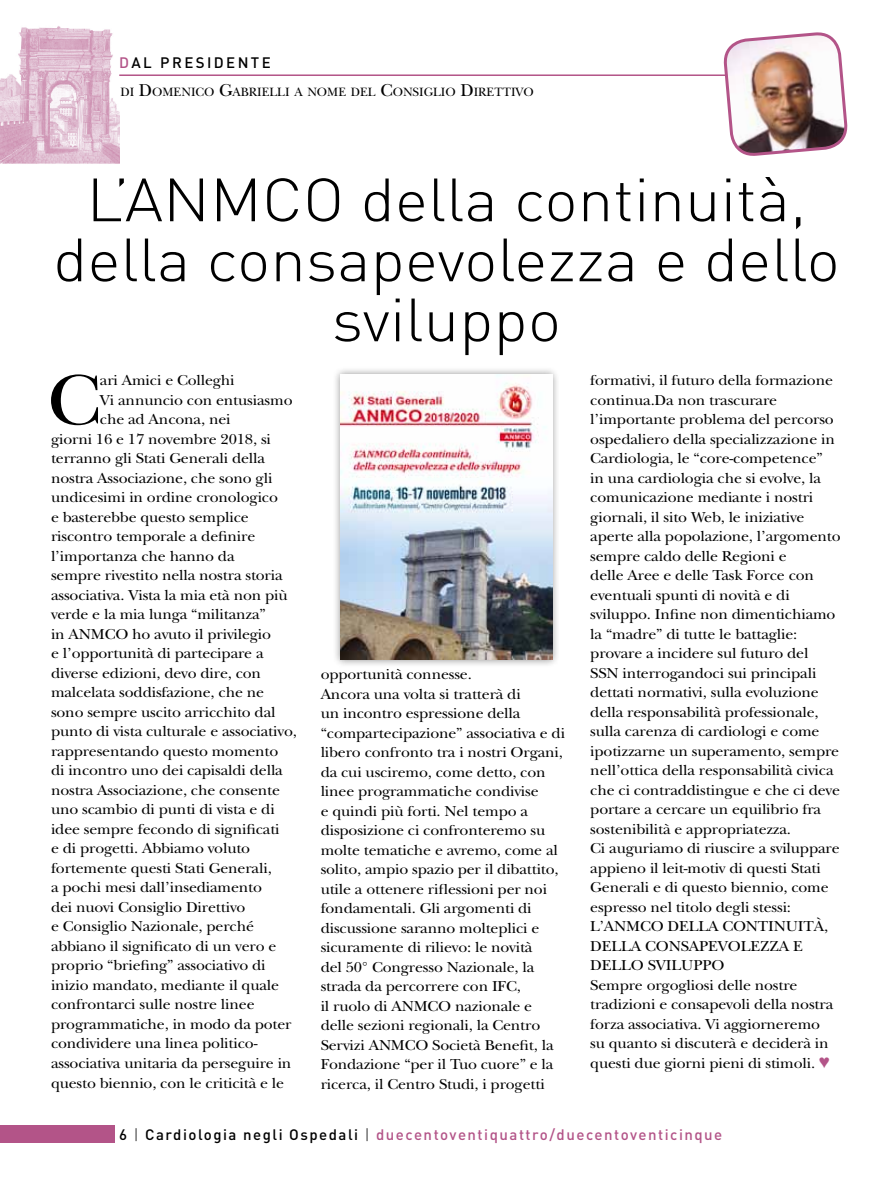
<style>
.page{position:relative;width:893px;height:1191px;background:#fff}
.page>*{position:absolute;margin:0;border:0;box-sizing:border-box;transform-origin:0 0}
.t1{font:74.1px "New Baskerville";color:#000;scale:1.06 1}
.t2{font:300 60px/60px "DIN";color:#000;text-align:center;scale:1.06 1}
.t3{font:15px/19.5px "New Baskerville";letter-spacing:-.01em;color:#000;scale:1.06 1}
.t4{font:500 15px "DIN";letter-spacing:.1em;color:#b35488}
.t5{font:500 15px "DIN";color:#000}
.t6{font:12.6px "New Baskerville";color:#000}
.s1{color:#b35488}
.s2{font-size:18px}
.s3{color:#000}
.s4{font-weight:300;color:#000}
</style>
<div class="page">
<img style="left:0;top:26px;width:119px;height:138px">
<div style="left:0;top:1125px;width:115px;height:17px;background:#b35488"></div>
<hr style="left:119px;top:74px;width:723px;height:2px;background:#b35488">
<img style="left:723px;top:32px;width:125px;height:124px">
<div style="left:333px;top:366px;width:228px;height:302px;background:#000;opacity:.43"></div>
<img style="left:341px;top:374px;width:211px;height:285px">
<p class="t5" style="left:119px;top:53px;width:24px"><span class="s1">d</span>alpr</p>
<p class="t5" style="left:184px;top:53px;width:88px">esident e</p>
<p class="t6" style="left:120px;top:85px;width:415px">DI <span class="s2">D</span>OMENICO <span class="s2">G</span>ABRIELLI A NOME DEL <span class="s2">C</span>ONSIGLIO <span class="s2">D</span>IRETTIVO</p>
<h2 class="t2" style="left:53px;top:169px;width:744px">L’ANMCO della continuità, della consapevolezza e dello sviluppo</h2>
<h1 class="t1" style="left:47px;top:357px;width:52px">C</h1>
<p class="t3" style="left:100px;top:371px;width:129px">ari Amici e Colleghi</p>
<p class="t3" style="left:590px;top:371px;width:238px">formativi, il futuro della formazione continua.Da non trascurare l’importante problema del percorso ospedaliero della specializzazione in Cardiologia, le “core-competence”<br>in una cardiologia che si evolve, la comunicazione mediante i nostri giornali, il sito Web, le iniziative aperte alla popolazione, l’argomento sempre caldo delle Regioni e<br>delle Aree e delle Task Force con eventuali spunti di novità e di sviluppo. Infine non dimentichiamo la “madre” di tutte le battaglie: provare a incidere sul futuro del<br>SSN interrogandoci sui principali dettati normativi, sulla evoluzione della responsabilità professionale, sulla carenza di cardiologi e come ipotizzarne un superamento, sempre nell’ottica della responsabilità civica che ci contraddistingue e che ci deve portare a cercare un equilibrio fra sostenibilità e appropriatezza.<br>Ci auguriamo di riuscire a sviluppare appieno il leit-motiv di questi Stati Generali e di questo biennio, come espresso nel titolo degli stessi:<br>L’ANMCO DELLA CONTINUITÀ, DELLA CONSAPEVOLEZZA E DELLO SVILUPPO<br>Sempre orgogliosi delle nostre tradizioni e consapevoli della nostra forza associativa. Vi aggiorneremo<br>su quanto si discuterà e deciderà in questi due giorni pieni di stimoli. <span class="s1">♥</span></p>
<p class="t3" style="left:100px;top:390px;width:183px">Vi annuncio con entusiasmo</p>
<p class="t3" style="left:100px;top:410px;width:125px">che ad Ancona, nei</p>
<p class="t3" style="left:51px;top:429px;width:209px">giorni 16 e 17 novembre 2018, si</p>
<p class="t3" style="left:51px;top:449px;width:203px">terranno gli Stati Generali della</p>
<p class="t3" style="left:51px;top:468px;width:210px">nostra Associazione, che sono gli</p>
<p class="t3" style="left:51px;top:488px;width:216px">undicesimi in ordine cronologico</p>
<p class="t3" style="left:51px;top:507px;width:188px">e basterebbe questo semplice</p>
<p class="t3" style="left:51px;top:527px;width:194px">riscontro temporale a definire</p>
<p class="t3" style="left:51px;top:546px;width:175px">l’importanza che hanno da</p>
<p class="t3" style="left:51px;top:566px;width:220px">sempre rivestito nella nostra storia</p>
<p class="t3" style="left:51px;top:585px;width:225px">associativa. Vista la mia età non più</p>
<p class="t3" style="left:51px;top:605px;width:204px">verde e la mia lunga “militanza”</p>
<p class="t3" style="left:51px;top:624px;width:209px">in ANMCO ho avuto il privilegio</p>
<p class="t3" style="left:51px;top:644px;width:202px">e l’opportunità di partecipare a</p>
<p class="t3" style="left:51px;top:663px;width:200px">diverse edizioni, devo dire, con</p>
<p class="t3" style="left:51px;top:683px;width:203px">malcelata soddisfazione, che ne</p>
<p class="t3" style="left:51px;top:702px;width:213px">sono sempre uscito arricchito dal</p>
<p class="t3" style="left:51px;top:722px;width:233px">punto di vista culturale e associativo,</p>
<p class="t3" style="left:51px;top:741px;width:216px">rappresentando questo momento</p>
<p class="t3" style="left:51px;top:761px;width:220px">di incontro uno dei capisaldi della</p>
<p class="t3" style="left:51px;top:780px;width:218px">nostra Associazione, che consente</p>
<p class="t3" style="left:51px;top:800px;width:213px">uno scambio di punti di vista e di</p>
<p class="t3" style="left:51px;top:819px;width:217px">idee sempre fecondo di significati</p>
<p class="t3" style="left:51px;top:839px;width:189px">e di progetti. Abbiamo voluto</p>
<p class="t3" style="left:51px;top:858px;width:210px">fortemente questi Stati Generali,</p>
<p class="t3" style="left:51px;top:878px;width:201px">a pochi mesi dall’insediamento</p>
<p class="t3" style="left:51px;top:897px;width:185px">dei nuovi Consiglio Direttivo</p>
<p class="t3" style="left:51px;top:917px;width:193px">e Consiglio Nazionale, perché</p>
<p class="t3" style="left:51px;top:936px;width:214px">abbiano il significato di un vero e</p>
<p class="t3" style="left:51px;top:956px;width:204px">proprio “briefing” associativo di</p>
<p class="t3" style="left:51px;top:975px;width:217px">inizio mandato, mediante il quale</p>
<p class="t3" style="left:51px;top:995px;width:194px">confrontarci sulle nostre linee</p>
<p class="t3" style="left:51px;top:1014px;width:228px">programmatiche, in modo da poter</p>
<p class="t3" style="left:51px;top:1034px;width:196px">condividere una linea politico-</p>
<p class="t3" style="left:51px;top:1053px;width:228px">associativa unitaria da perseguire in</p>
<p class="t3" style="left:51px;top:1073px;width:221px">questo biennio, con le criticità e le</p>
<p class="t3" style="left:321px;top:664px;width:232px">opportunità connesse.<br>Ancora una volta si tratterà di<br>un incontro espressione della “compartecipazione” associativa e di libero confronto tra i nostri Organi, da cui usciremo, come detto, con linee programmatiche condivise<br>e quindi più forti. Nel tempo a disposizione ci confronteremo su molte tematiche e avremo, come al solito, ampio spazio per il dibattito, utile a ottenere riflessioni per noi fondamentali. Gli argomenti di discussione saranno molteplici e sicuramente di rilievo: le novità<br>del 50° Congresso Nazionale, la strada da percorrere con IFC,<br>il ruolo di ANMCO nazionale e delle sezioni regionali, la Centro Servizi ANMCO Società Benefit, la Fondazione “per il Tuo cuore” e la ricerca, il Centro Studi, i progetti</p>
<p class="t4" style="left:119px;top:1125px;width:605px"><span class="s3">6</span> <span class="s4">|</span> <span class="s3">Cardiologia negli Ospedali</span> <span class="s4">|</span> duecentoventiquattro/duecentoventicinque</p>
</div>
